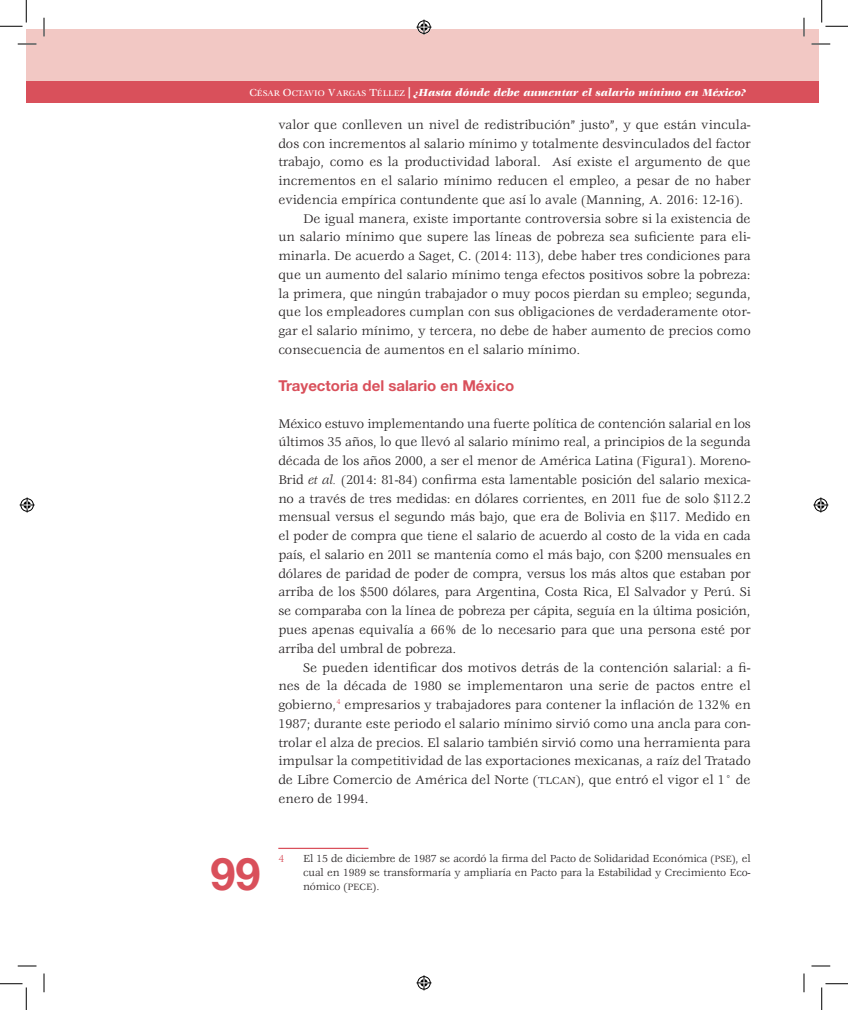
<style>
.page{position:relative;width:848px;height:1010px;background:#fff}
.page>*{position:absolute;margin:0;border:0;box-sizing:border-box;transform-origin:0 0}
.t1{font:700 45px "Helvetica Neue LT Std";color:#d9505b}
.TITULO_01{font:700 15px "Helvetica Neue LT Std";color:#d9505b}
.TXT_02{font:13.75px/18.8px "Veljovic Std";color:#231f20;text-align:justify}
.TXT{font:13.75px/18.8px "Veljovic Std";letter-spacing:-.01em;color:#231f20;text-align:justify}
.PIE_PAGINA{font:11.25px/13.8px "Veljovic Std";letter-spacing:-.01em;color:#231f20;text-align:justify}
.t2{font:italic 900 11.25px "Veljovic Std";color:#fff}
.PIE_PAGINA-2{font:11.25px "Veljovic Std";color:#d9505b}
.s1{font-family:"Veljovic Std Medium SC800";font-weight:400;font-style:normal}
.s2{font-family:"Veljovic Std Medium SC800";font-weight:400;font-style:normal;font-size:9px}
.s3{font-family:"Helvetica Neue LT Std";font-weight:500}
.s4{font-family:"Veljovic";font-style:italic}
.s5{font-size:11.25px}
.s6{font-size:10px}
</style>
<div class="page">
<div style="left:26px;top:29px;width:792px;height:56px;background:#f2c8c4"></div>
<div style="left:26px;top:81px;width:792px;height:22px;background:#d9505b"></div>
<hr style="left:278px;top:847px;width:90px;height:1px;background:#d9505b">
<svg style="left:18px;top:43px;width:18px;height:2px"></svg>
<svg style="left:811px;top:43px;width:18px;height:2px"></svg>
<svg style="left:18px;top:965px;width:18px;height:1px"></svg>
<svg style="left:811px;top:965px;width:18px;height:1px"></svg>
<svg style="left:43px;top:18px;width:2px;height:18px"></svg>
<svg style="left:43px;top:973px;width:2px;height:18px"></svg>
<svg style="left:803px;top:18px;width:1px;height:18px"></svg>
<svg style="left:803px;top:973px;width:1px;height:18px"></svg>
<svg style="left:0;top:0;width:27px;height:27px"></svg>
<svg style="left:0;top:983px;width:27px;height:26px"></svg>
<svg style="left:821px;top:0;width:26px;height:27px"></svg>
<svg style="left:821px;top:983px;width:26px;height:26px"></svg>
<svg style="left:416px;top:20px;width:15px;height:15px"></svg>
<svg style="left:416px;top:975px;width:15px;height:15px"></svg>
<svg style="left:20px;top:497px;width:15px;height:15px"></svg>
<svg style="left:813px;top:497px;width:15px;height:15px"></svg>
<p class="t2" style="left:249px;top:86px;width:498px"><span class="s1">C</span><span class="s2">ÉSAR</span> <span class="s1">O</span><span class="s2">CTAVIO</span> <span class="s1">V</span><span class="s2">ARGAS</span> <span class="s1">T</span><span class="s2">ÉLLEZ</span> <span class="s3">|</span> ¿Hasta dónde debe aumentar el salario mínimo en México?</p>
<p class="TXT_02" style="left:278px;top:116px;width:474px">valor que conlleven un nivel de redistribución” justo”, y que están vincula&shy;dos con incrementos al salario mínimo y totalmente desvinculados del factor trabajo, como es la productividad laboral. Así existe el argumento de que incrementos en el salario mínimo reducen el empleo, a pesar de no haber evidencia empírica contundente que así lo avale (Manning, A. 2016: 12-16).</p>
<p class="TXT_02" style="left:278px;top:209px;width:474px;text-indent:25px">De igual manera, existe importante controversia sobre si la existencia de un salario mínimo que supere las líneas de pobreza sea suficiente para eli&shy;minarla. De acuerdo a Saget, C. (2014: 113), debe haber tres condiciones para que un aumento del salario mínimo tenga efectos positivos sobre la pobreza: la primera, que ningún trabajador o muy pocos pierdan su empleo; segunda, que los empleadores cumplan con sus obligaciones de verdaderamente otor&shy;gar el salario mínimo, y tercera, no debe de haber aumento de precios como consecuencia de aumentos en el salario mínimo.</p>
<p class="TITULO_01" style="left:278px;top:376px;width:237px">Trayectoria del salario en México</p>
<p class="TXT" style="left:278px;top:414px;width:474px">México estuvo implementando una fuerte política de contención salarial en los últimos 35 años, lo que llevó al salario mínimo real, a principios de la segunda década de los años 2000, a ser el menor de América Latina (Figura1). Moreno-Brid <span class="s4">et al.</span> (2014: 81-84) confirma esta lamentable posición del salario mexica&shy;no a través de tres medidas: en dólares corrientes, en 2011 fue de solo $112.2 mensual versus el segundo más bajo, que era de Bolivia en $117. Medido en el poder de compra que tiene el salario de acuerdo al costo de la vida en cada país, el salario en 2011 se mantenía como el más bajo, con $200 mensuales en dólares de paridad de poder de compra, versus los más altos que estaban por arriba de los $500 dólares, para Argentina, Costa Rica, El Salvador y Perú. Si se comparaba con la línea de pobreza per cápita, seguía en la última posición, pues apenas equivalía a 66% de lo necesario para que una persona esté por arriba del umbral de pobreza.</p>
<p class="TXT_02" style="left:278px;top:658px;width:474px;text-indent:25px">Se pueden identificar dos motivos detrás de la contención salarial: a fi&shy;nes de la década de 1980 se implementaron una serie de pactos entre el gobierno,<sup>4</sup> empresarios y trabajadores para contener la inflación de 132% en 1987; durante este periodo el salario mínimo sirvió como una ancla para con&shy;trolar el alza de precios. El salario también sirvió como una herramienta para impulsar la competitividad de las exportaciones mexicanas, a raíz del Tratado de Libre Comercio de América del Norte (<span class="s5">TLCAN</span>), que entró el vigor el 1° de enero de 1994.</p>
<h1 class="t1" style="left:210px;top:845px;width:52px">99</h1>
<p class="PIE_PAGINA-2" style="left:278px;top:852px;width:7px">4</p>
<p class="PIE_PAGINA" style="left:303px;top:852px;width:449px">El 15 de diciembre de 1987 se acordó la firma del Pacto de Solidaridad Económica (<span class="s6">PSE</span>), el cual en 1989 se transformaría y ampliaría en Pacto para la Estabilidad y Crecimiento Eco&shy;nómico (<span class="s6">PECE</span>).</p>
</div>
